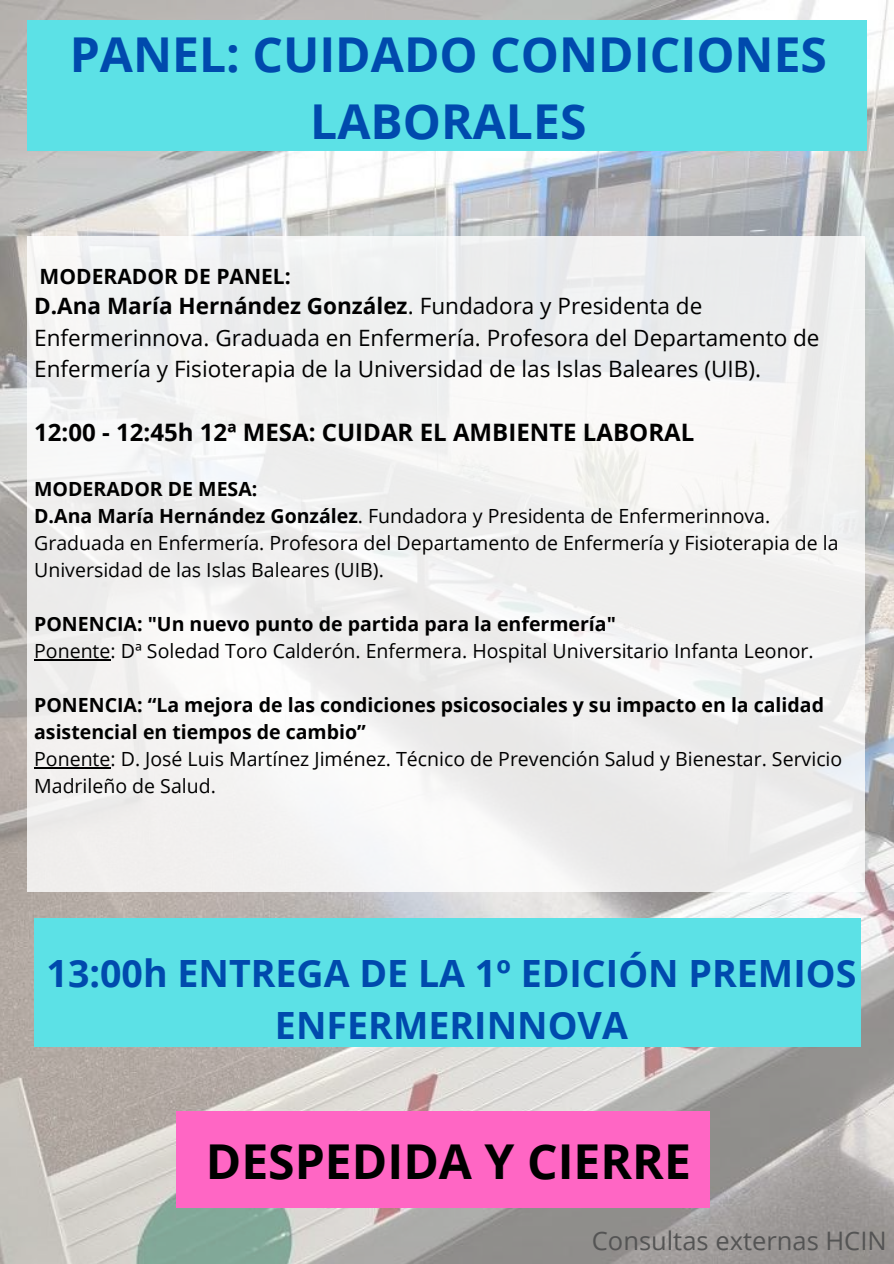
<style>
.page{position:relative;width:894px;height:1264px;background:#fff}
.page>*{position:absolute;margin:0;border:0;box-sizing:border-box;transform-origin:0 0}
.t1{font:700 48px/66.4px "Open Sans";color:#004aad;text-align:center}
.t2{font:700 48px "Open Sans";color:#000}
.t3{font:700 37.5px/51.8px "Open Sans";color:#004aad;text-align:center}
.t4{font:25.5px "Open Sans";color:#545454}
.t5{font:700 24px "Open Sans";color:#000}
.t6{font:22.5px/31.5px "Open Sans";color:#000}
.t7{font:700 21px "Open Sans";color:#000}
.t8{font:19.5px/27px "Open Sans";color:#000}
.t9{font:700 19.5px/27px "Open Sans";color:#000}
.s1{font-weight:700}
</style>
<div class="page">
<img style="left:0;top:0;width:893px;height:1263px">
<div style="left:176px;top:1111px;width:533px;height:96px;background:#ff66c4"></div>
<div style="left:34px;top:918px;width:825px;height:129px;background:#5ce1e6"></div>
<div style="left:28px;top:236px;width:836px;height:656px;background:#f0f0ef"></div>
<div style="left:28px;top:20px;width:838px;height:131px;background:#5ce1e6"></div>
<hr style="left:34px;top:659px;width:76px;height:1px;background:#000">
<hr style="left:34px;top:767px;width:76px;height:1px;background:#000">
<h1 class="t1" style="left:70px;top:20px;width:758px">PANEL: CUIDADO CONDICIONES<br>LABORALES</h1>
<p class="t7" style="left:40px;top:261px;width:252px">MODERADOR DE PANEL:</p>
<p class="t6" style="left:34px;top:290px;width:786px"><span class="s1">D.Ana María Hernández González</span>. Fundadora y Presidenta de<br>Enfermerinnova. Graduada en Enfermería. Profesora del Departamento de<br>Enfermería y Fisioterapia de la Universidad de las Islas Baleares (UIB).</p>
<p class="t5" style="left:34px;top:415px;width:661px">12:00 - 12:45h 12ª MESA: CUIDAR EL AMBIENTE LABORAL</p>
<p class="t8" style="left:34px;top:474px;width:805px"><span class="s1">MODERADOR DE MESA:<br>D.Ana María Hernández González</span>. Fundadora y Presidenta de Enfermerinnova.<br>Graduada en Enfermería. Profesora del Departamento de Enfermería y Fisioterapia de la Universidad de las Islas Baleares (UIB).</p>
<p class="t9" style="left:34px;top:610px;width:583px">PONENCIA: "Un nuevo punto de partida para la enfermería"</p>
<p class="t8" style="left:34px;top:637px;width:780px">Ponente: Dª Soledad Toro Calderón. Enfermera. Hospital Universitario Infanta Leonor.</p>
<p class="t9" style="left:34px;top:691px;width:791px">PONENCIA: “La mejora de las condiciones psicosociales y su impacto en la calidad asistencial en tiempos de cambio”</p>
<p class="t8" style="left:34px;top:745px;width:809px">Ponente: D. José Luis Martínez Jiménez. Técnico de Prevención Salud y Bienestar. Servicio<br>Madrileño de Salud.</p>
<h2 class="t3" style="left:47px;top:946px;width:811px">13:00h ENTREGA DE LA 1º EDICIÓN PREMIOS<br>ENFERMERINNOVA</h2>
<h1 class="t2" style="left:206px;top:1127px;width:486px">DESPEDIDA Y CIERRE</h1>
<h3 class="t4" style="left:591px;top:1222px;width:296px">Consultas externas HCIN</h3>
</div>
